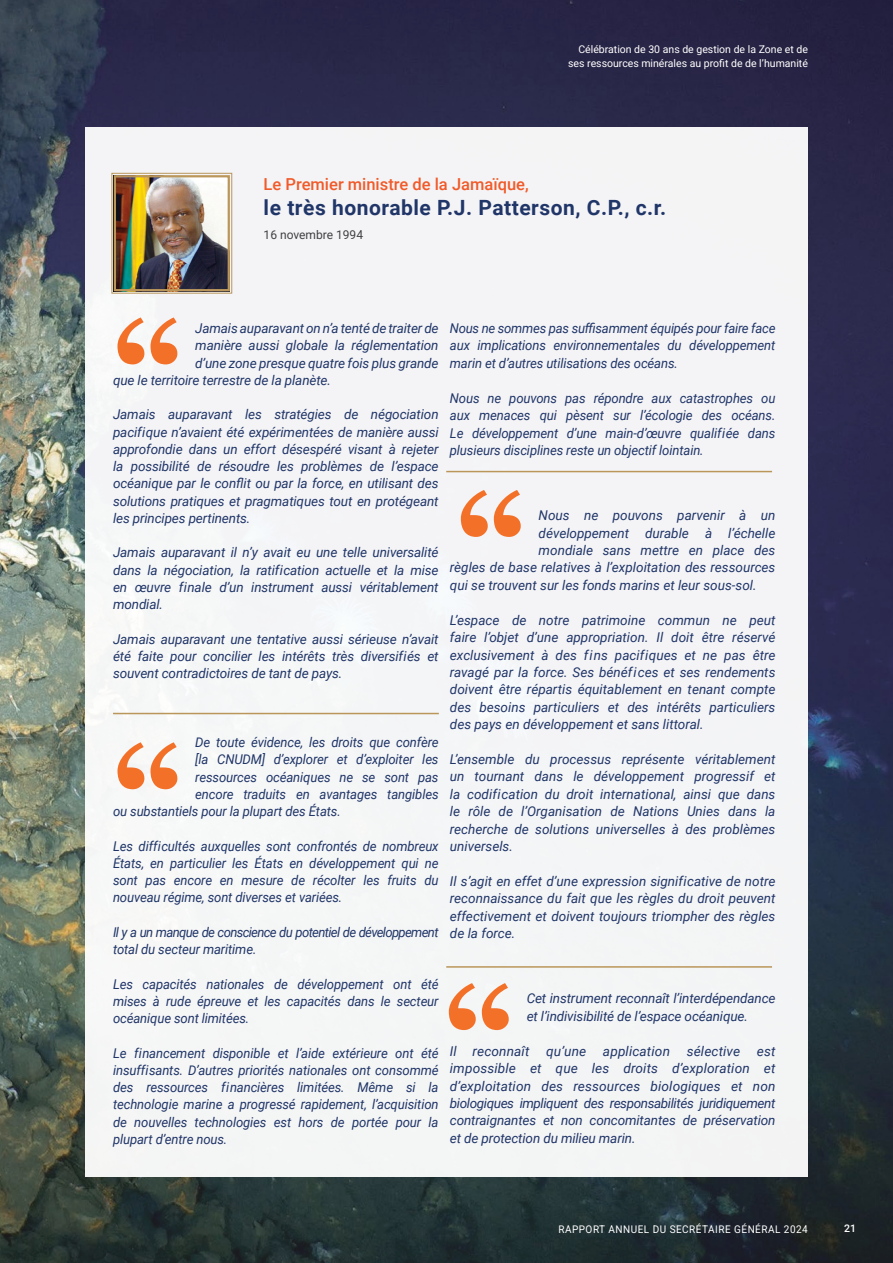
<style>
.page{position:relative;width:893px;height:1263px;background:#fff}
.page>*{position:absolute;margin:0;border:0;box-sizing:border-box;transform-origin:0 0}
.t1{font:700 21px "Roboto";letter-spacing:.025em;color:#203568}
.t2{font:500 16.5px "Roboto";color:#f15a29}
.t3{font:italic 13.5px/17.4px "Roboto";letter-spacing:-.01em;color:#203568;text-align:justify}
.t4{font:italic 13.5px/17.2px "Roboto";letter-spacing:-.05em;color:#203568}
.t5{font:12px "Roboto";color:#414042}
.t6{font:10.5px/13.5px "Roboto";color:#fff;text-align:right}
.t7{font:10.5px "Roboto";letter-spacing:.05em;color:#fff;scale:.95 1}
.t8{font:500 10.5px "Roboto";color:#fff}
</style>
<div class="page">
<img style="left:0;top:0;width:893px;height:1263px">
<div style="left:85px;top:128px;width:722px;height:1049px;background:#f4f4f6"></div>
<svg style="left:117px;top:317px;width:60px;height:47px"></svg>
<svg style="left:117px;top:742px;width:60px;height:47px"></svg>
<svg style="left:461px;top:490px;width:60px;height:47px"></svg>
<svg style="left:449px;top:983px;width:60px;height:47px"></svg>
<hr style="left:113px;top:713px;width:326px;height:1px;background:#ba965b">
<hr style="left:446px;top:471px;width:326px;height:1px;background:#ba965b">
<hr style="left:446px;top:966px;width:326px;height:2px;background:#ba965b">
<img style="left:111px;top:173px;width:121px;height:121px">
<div style="left:114px;top:175px;width:116px;height:116px;border:2px solid #ba965b"></div>
<p class="t6" style="left:568px;top:42px;width:241px">Célébration de 30 ans de gestion de la Zone et de ses ressources minérales au profit de de l’humanité</p>
<p class="t2" style="left:264px;top:172px;width:267px">Le Premier ministre de la Jamaïque,</p>
<h1 class="t1" style="left:264px;top:193px;width:404px">le très honorable P.J. Patterson, C.P., c.r.</h1>
<p class="t5" style="left:264px;top:227px;width:101px">16 novembre 1994</p>
<p class="t3" style="left:195px;top:319px;width:245px">Jamais auparavant on n’a tenté de traiter de</p>
<p class="t3" style="left:195px;top:336px;width:245px">manière aussi globale la réglementation</p>
<p class="t3" style="left:195px;top:354px;width:245px">d’une zone presque quatre fois plus grande</p>
<p class="t3" style="left:113px;top:371px;width:219px">que le territoire terrestre de la planète.</p>
<p class="t3" style="left:113px;top:405px;width:327px">Jamais auparavant les stratégies de négociation pacifique n’avaient été expérimentées de manière aussi approfondie dans un effort désespéré visant à rejeter la possibilité de résoudre les problèmes de l’espace océanique par le conflit ou par la force, en utilisant des solutions pratiques et pragmatiques tout en protégeant les principes pertinents.</p>
<p class="t3" style="left:113px;top:543px;width:327px">Jamais auparavant il n’y avait eu une telle universalité dans la négociation, la ratification actuelle et la mise en œuvre finale d’un instrument aussi véritablement mondial.</p>
<p class="t3" style="left:113px;top:630px;width:327px">Jamais auparavant une tentative aussi sérieuse n’avait été faite pour concilier les intérêts très diversifiés et souvent contradictoires de tant de pays.</p>
<p class="t3" style="left:195px;top:733px;width:245px">De toute évidence, les droits que confère</p>
<p class="t3" style="left:195px;top:750px;width:245px">[la CNUDM] d’explorer et d’exploiter les</p>
<p class="t3" style="left:195px;top:768px;width:245px">ressources océaniques ne se sont pas</p>
<p class="t3" style="left:195px;top:785px;width:245px">encore traduits en avantages tangibles</p>
<p class="t3" style="left:113px;top:802px;width:229px">ou substantiels pour la plupart des États.</p>
<p class="t3" style="left:113px;top:837px;width:327px">Les difficultés auxquelles sont confrontés de nombreux États, en particulier les États en développement qui ne sont pas encore en mesure de récolter les fruits du nouveau régime, sont diverses et variées.</p>
<p class="t4" style="left:113px;top:923px;width:327px">Il y a un manque de conscience du potentiel de développement total du secteur maritime.</p>
<p class="t3" style="left:113px;top:975px;width:327px">Les capacités nationales de développement ont été mises à rude épreuve et les capacités dans le secteur océanique sont limitées.</p>
<p class="t3" style="left:113px;top:1044px;width:327px">Le financement disponible et l’aide extérieure ont été insuffisants. D’autres priorités nationales ont consommé des ressources financières limitées. Même si la technologie marine a progressé rapidement, l’acquisition de nouvelles technologies est hors de portée pour la plupart d’entre nous.</p>
<p class="t3" style="left:450px;top:319px;width:327px">Nous ne sommes pas suffisamment équipés pour faire face aux implications environnementales du développement marin et d’autres utilisations des océans.</p>
<p class="t3" style="left:450px;top:389px;width:327px">Nous ne pouvons pas répondre aux catastrophes ou aux menaces qui pèsent sur l’écologie des océans.<br>Le développement d’une main-d’œuvre qualifiée dans plusieurs disciplines reste un objectif lointain.</p>
<p class="t3" style="left:539px;top:506px;width:238px">Nous ne pouvons parvenir à un</p>
<p class="t3" style="left:539px;top:524px;width:238px">développement durable à l’échelle</p>
<p class="t3" style="left:539px;top:541px;width:238px">mondiale sans mettre en place des</p>
<p class="t3" style="left:450px;top:558px;width:327px">règles de base relatives à l’exploitation des ressources</p>
<p class="t3" style="left:450px;top:576px;width:308px">qui se trouvent sur les fonds marins et leur sous-sol.</p>
<p class="t3" style="left:450px;top:611px;width:327px">L’espace de notre patrimoine commun ne peut faire l’objet d’une appropriation. Il doit être réservé exclusivement à des fins pacifiques et ne pas être ravagé par la force. Ses bénéfices et ses rendements doivent être répartis équitablement en tenant compte des besoins particuliers et des intérêts particuliers des pays en développement et sans littoral.</p>
<p class="t3" style="left:450px;top:750px;width:327px">L’ensemble du processus représente véritablement un tournant dans le développement progressif et la codification du droit international, ainsi que dans le rôle de l’Organisation de Nations Unies dans la recherche de solutions universelles à des problèmes universels.</p>
<p class="t3" style="left:450px;top:872px;width:327px">Il s’agit en effet d’une expression significative de notre reconnaissance du fait que les règles du droit peuvent effectivement et doivent toujours triompher des règles de la force.</p>
<p class="t3" style="left:527px;top:989px;width:250px">Cet instrument reconnaît l’interdépendance et l’indivisibilité de l’espace océanique.</p>
<p class="t3" style="left:450px;top:1042px;width:327px">Il reconnaît qu’une application sélective est impossible et que les droits d’exploration et d’exploitation des ressources biologiques et non biologiques impliquent des responsabilités juridiquement contraignantes et non concomitantes de préservation et de protection du milieu marin.</p>
<p class="t7" style="left:558px;top:1221px;width:264px">RAPPORT ANNUEL DU SECRÉTAIRE GÉNÉRAL 2024</p>
<p class="t8" style="left:844px;top:1221px;width:13px">21</p>
</div>
